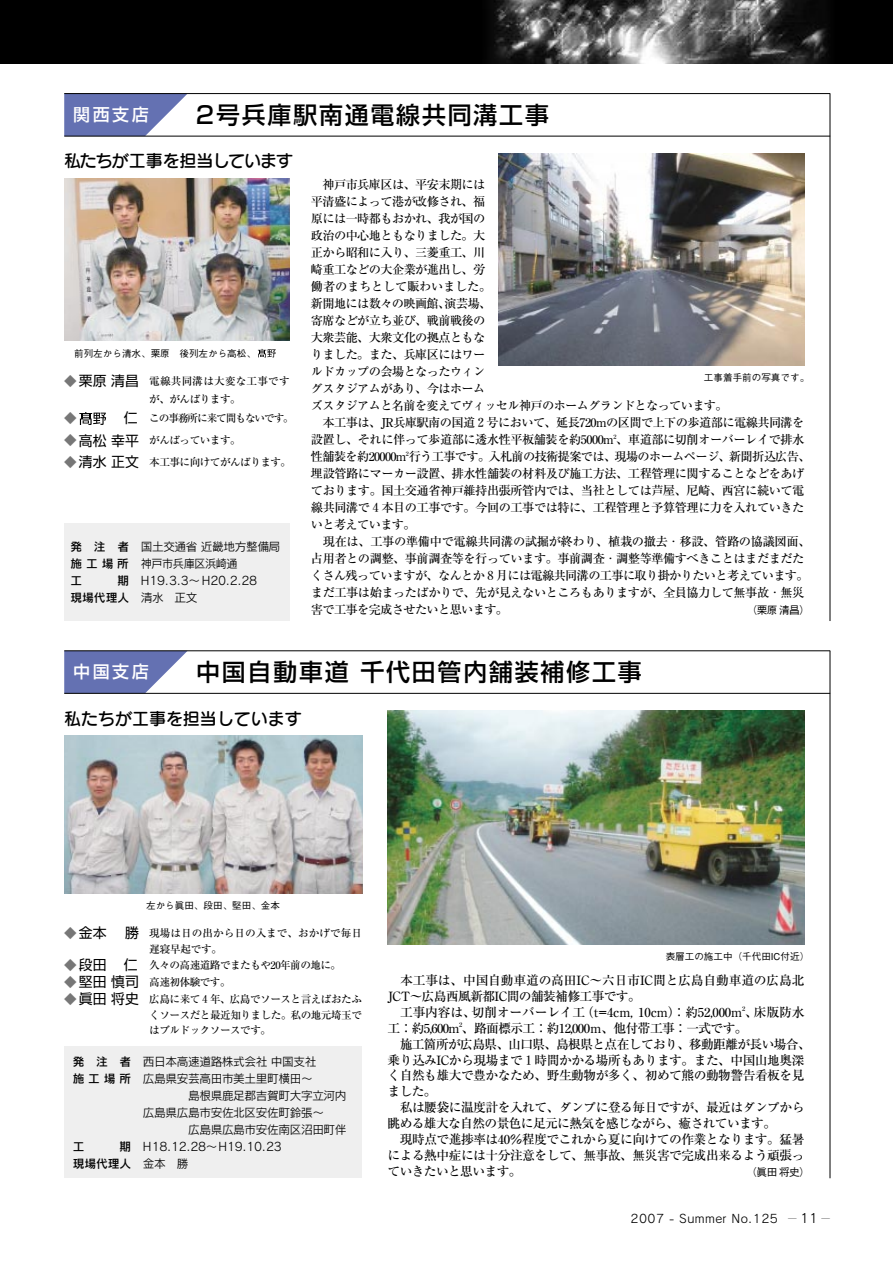
<style>
.page{position:relative;width:893px;height:1262px;background:#fff}
.page>*{position:absolute;margin:0;border:0;box-sizing:border-box;transform-origin:0 0}
.t1{font:500 23.85px "Shin Go";letter-spacing:.075em;color:#000}
.t2{font:16.95px "Seurat CID DB";letter-spacing:-.065em;color:#000}
.t3{font:16.95px "Seurat CID DB";color:#000}
.t4{font:500 16.95px "Shin Go";letter-spacing:.15em;color:#fff}
.t5{font:500 12.75px/15.9px "Ryumin";letter-spacing:-.04em;color:#000}
.t6{font:500 12.75px/15.9px "Ryumin";letter-spacing:-.015em;color:#000}
.t7{font:12.75px "Shin Go";color:#777}
.t8{font:500 12.15px "Ryumin";letter-spacing:-.05em;color:#000}
.t9{font:500 12.15px "Ryumin";letter-spacing:-.03em;color:#000}
.t10{font:500 12.15px "Ryumin";letter-spacing:-.015em;color:#000}
.t11{font:11.7px/17px "Rodin CID M";letter-spacing:-.035em;color:#000}
.t12{font:11.7px "Rodin CID M";letter-spacing:.04em;color:#000}
.t13{font:11.7px "Rodin CID DB";color:#000}
.t14{font:500 10.65px/16.5px "Ryumin";letter-spacing:-.05em;color:#000;text-align:right}
.t15{font:500 10.65px/15.9px "Ryumin";color:#000}
.t16{font:500 10.65px/18px "Ryumin";letter-spacing:.015em;color:#000}
.t17{font:500 10.65px "Ryumin";letter-spacing:-.1em;color:#000}
.t18{font:500 10.65px "Gothic BBB";letter-spacing:-.055em;color:#000}
.t19{font:500 9.6px "Gothic BBB";color:#000}
.s1{font-family:"Shin Go";font-weight:400;font-size:12.75px;color:#777}
.s2{font-family:"Shin Go";font-weight:400;font-size:13.8px}
.s3{font-family:"Rodin CID DB"}
.s4{font-family:"Rodin CID M"}
.s5{font-size:8.55px}
.s6{font-size:12.75px}
</style>
<div class="page">
<div style="left:64px;top:523px;width:226px;height:98px;background:#efefef"></div>
<img style="left:498px;top:153px;width:306px;height:213px">
<div style="left:0;top:0;width:892px;height:64px;background:#000"></div>
<img style="left:492px;top:0;width:337px;height:64px">
<svg style="left:64px;top:94px;width:124px;height:42px"></svg>
<hr style="left:64px;top:93px;width:766px;height:1px;background:#000">
<hr style="left:829px;top:94px;width:1px;height:527px;background:#000">
<hr style="left:64px;top:136px;width:766px;height:1px;background:#000">
<img style="left:64px;top:179px;width:226px;height:161px">
<svg style="left:64px;top:651px;width:124px;height:42px"></svg>
<hr style="left:64px;top:650px;width:766px;height:1px;background:#000">
<hr style="left:829px;top:651px;width:1px;height:527px;background:#000">
<hr style="left:64px;top:693px;width:766px;height:1px;background:#000">
<img style="left:387px;top:710px;width:417px;height:234px">
<img style="left:64px;top:736px;width:298px;height:157px">
<svg style="left:258px;top:349px;width:18px;height:8px"></svg>
<div style="left:64px;top:1046px;width:298px;height:132px;background:#efefef"></div>
<svg style="left:79px;top:412px;width:27px;height:13px"></svg>
<h2 class="t4" style="left:73px;top:108px;width:77px">関西支店</h2>
<h1 class="t1" style="left:196px;top:106px;width:354px">2号兵庫駅南通電線共同溝工事</h1>
<h2 class="t2" style="left:64px;top:155px;width:230px">私たちが工事を担当しています</h2>
<p class="t19" style="left:74px;top:350px;width:183px">前列左から清水、栗原　後列左から高松、</p>
<p class="t16" style="left:149px;top:373px;width:142px;text-indent:-85px"><span class="s1">◆</span><span class="s2">栗原清昌</span> 電線共同溝は大変な工事ですが、がんばります。</p>
<p class="t7" style="left:64px;top:413px;width:14px">◆</p>
<p class="t17" style="left:124px;top:414px;width:171px"><span class="s2">仁</span> この事務所に来て間もないです。</p>
<p class="t14" style="left:64px;top:433px;width:178px"><span class="s1">◆</span> <span class="s2">高松幸平</span> がんばっています。</p>
<p class="t14" style="left:64px;top:455px;width:228px"><span class="s1">◆</span> <span class="s2">清水正文</span> 本工事に向けてがんばります。</p>
<p class="t11" style="left:71px;top:539px;width:211px"><span class="s3">発　注　者</span> 国土交通省近畿地方整備局<span class="s3">施工場所</span> 神戸市兵庫区浜崎通<br><span class="s3">工　　　期</span> H19.3.3～ H20.2.28</p>
<p class="t13" style="left:71px;top:593px;width:129px">現場代理人 <span class="s4">清水　正文</span></p>
<p class="t8" style="left:322px;top:180px;width:164px">神戸市兵庫区は、平安末期には</p>
<p class="t8" style="left:311px;top:197px;width:176px">平清盛によって港が改修され、福</p>
<p class="t8" style="left:311px;top:214px;width:176px">原には一時都もおかれ、我が国の</p>
<p class="t8" style="left:311px;top:231px;width:176px">政治の中心地ともなりました。大</p>
<p class="t8" style="left:311px;top:248px;width:176px">正から昭和に入り、三菱重工、川</p>
<p class="t8" style="left:311px;top:265px;width:176px">崎重工などの大企業が進出し、労</p>
<p class="t10" style="left:311px;top:282px;width:182px">働者のまちとして賑わいました。</p>
<p class="t8" style="left:311px;top:299px;width:182px">新開地には数々の映画館、演芸場、</p>
<p class="t8" style="left:311px;top:316px;width:176px">寄席などが立ち並び、戦前戦後の</p>
<p class="t8" style="left:311px;top:333px;width:176px">大衆芸能、大衆文化の拠点ともな</p>
<p class="t8" style="left:311px;top:350px;width:176px">りました。また、兵庫区にはワー</p>
<p class="t8" style="left:311px;top:367px;width:176px">ルドカップの会場となったウィン</p>
<p class="t8" style="left:311px;top:384px;width:176px">グスタジアムがあり、今はホーム</p>
<p class="t8" style="left:311px;top:401px;width:418px">ズスタジアムと名前を変えてヴィッセル神戸のホームグランドとなっています。</p>
<p class="t8" style="left:322px;top:418px;width:483px">本工事は、JR兵庫駅南の国道２号において、延長720mの区間で上下の歩道部に電線共同溝を</p>
<p class="t8" style="left:311px;top:435px;width:495px">設置し、それに伴って歩道部に透水性平板舗装を約5000m<sup>2</sup>、車道部に切削オーバーレイで排水</p>
<p class="t8" style="left:311px;top:452px;width:501px">性舗装を約20000m<sup>2</sup>行う工事です。入札前の技術提案では、現場のホームページ、新聞折込広告、</p>
<p class="t8" style="left:311px;top:469px;width:495px">埋設管路にマーカー設置、排水性舗装の材料及び施工方法、工程管理に関することなどをあげ</p>
<p class="t8" style="left:311px;top:486px;width:495px">ております。国土交通省神戸維持出張所管内では、当社としては芦屋、尼崎、西宮に続いて電</p>
<p class="t8" style="left:311px;top:503px;width:495px">線共同溝で４本目の工事です。今回の工事では特に、工程管理と予算管理に力を入れていきた</p>
<p class="t8" style="left:311px;top:520px;width:106px">いと考えています。</p>
<p class="t9" style="left:323px;top:537px;width:489px">現在は、工事の準備中で電線共同溝の試掘が終わり、植栽の撤去・移設、管路の協議図面、</p>
<p class="t8" style="left:311px;top:554px;width:495px">占用者との調整、事前調査等を行っています。事前調査・調整等準備すべきことはまだまだた</p>
<p class="t8" style="left:311px;top:571px;width:499px">くさん残っていますが、なんとか８月には電線共同溝の工事に取り掛かりたいと考えています。</p>
<p class="t8" style="left:311px;top:588px;width:495px">まだ工事は始まったばかりで、先が見えないところもありますが、全員協力して無事故・無災</p>
<p class="t8" style="left:311px;top:605px;width:199px">害で工事を完成させたいと思います。</p>
<p class="t18" style="left:747px;top:606px;width:64px">（栗原清昌）</p>
<p class="t19" style="left:704px;top:374px;width:107px">工事着手前の写真です。</p>
<h2 class="t4" style="left:73px;top:665px;width:77px">中国支店</h2>
<h1 class="t1" style="left:196px;top:663px;width:447px">中国自動車道千代田管内舗装補修工事</h1>
<h2 class="t3" style="left:64px;top:712px;width:239px">私たちが工事を担当しています</h2>
<p class="t19" style="left:146px;top:901px;width:135px">左から眞田、段田、堅田、金本</p>
<p class="t15" style="left:149px;top:926px;width:214px;text-indent:-85px"><span class="s1">◆</span><span class="s2">金本　勝</span> 現場は日の出から日の入まで、おかげで毎日遅寝早起です。</p>
<p class="t14" style="left:64px;top:958px;width:278px"><span class="s1">◆</span> <span class="s2">段田　仁</span> 久々の高速道路でまたもや20年前の地に。</p>
<p class="t14" style="left:64px;top:975px;width:168px"><span class="s1">◆</span> <span class="s2">堅田慎司</span> 高速初体験です。</p>
<p class="t14" style="left:64px;top:992px;width:299px"><span class="s1">◆</span> <span class="s2">眞田将史</span> 広島に来て４年、広島でソースと言えばおたふくソースだと最近知りました。私の地元埼玉で</p>
<p class="t14" style="left:149px;top:1023px;width:123px">はブルドックソースです。</p>
<p class="t11" style="left:73px;top:1055px;width:245px"><span class="s3">発　注　者</span> 西日本高速道路株式会社中国支社</p>
<p class="t11" style="left:73px;top:1072px;width:241px"><span class="s3">施工場所</span> 広島県安芸高田市美土里町横田～</p>
<p class="t11" style="left:188px;top:1089px;width:160px">島根県鹿足郡吉賀町大字立河内</p>
<p class="t11" style="left:143px;top:1106px;width:183px">広島県広島市安佐北区安佐町鈴張～</p>
<p class="t11" style="left:188px;top:1123px;width:160px">広島県広島市安佐南区沼田町伴</p>
<p class="t11" style="left:73px;top:1140px;width:210px"><span class="s3">工　　　期</span> H18.12.28～H19.10.23</p>
<p class="t13" style="left:73px;top:1159px;width:117px">現場代理人 <span class="s4">金本　勝</span></p>
<p class="t19" style="left:665px;top:952px;width:145px">表層工の施工中（千代田IC付近）</p>
<p class="t6" style="left:387px;top:973px;width:418px;text-indent:13px">本工事は、中国自動車道の高田IC～六日市IC間と広島自動車道の広島北<br>JCT～広島西風新都IC間の舗装補修工事です。</p>
<p class="t6" style="left:387px;top:1005px;width:418px;text-indent:13px">工事内容は、切削オーバーレイ工（t=4cm, 10cm）：約52,000m<sup>2</sup>、床版防水工：約5,600m<sup>2</sup>、路面標示工：約12,000ｍ、他付帯工事：一式です。</p>
<p class="t5" style="left:387px;top:1037px;width:425px;text-indent:12px">施工箇所が広島県、山口県、島根県と点在しており、移動距離が長い場合、乗り込みICから現場まで１時間かかる場所もあります。また、中国山地奥深く自然も雄大で豊かなため、野生動物が多く、初めて熊の動物警告看板を見ました。</p>
<p class="t5" style="left:387px;top:1101px;width:418px;text-indent:12px">私は腰袋に温度計を入れて、ダンプに登る毎日ですが、最近はダンプから眺める雄大な自然の景色に足元に熱気を感じながら、癒されています。</p>
<p class="t5" style="left:387px;top:1133px;width:418px;text-align:justify;text-indent:12px">現時点で進捗率は40％程度でこれから夏に向けての作業となります。猛暑による熱中症には十分注意をして、無事故、無災害で完成出来るよう頑張っていきたいと思います。</p>
<p class="t18" style="left:746px;top:1168px;width:65px">（眞田将史）</p>
<p class="t12" style="left:630px;top:1213px;width:201px">2007 - Summer No.125 <span class="s5">─</span> <span class="s6">11</span> <span class="s5">─</span></p>
</div>
